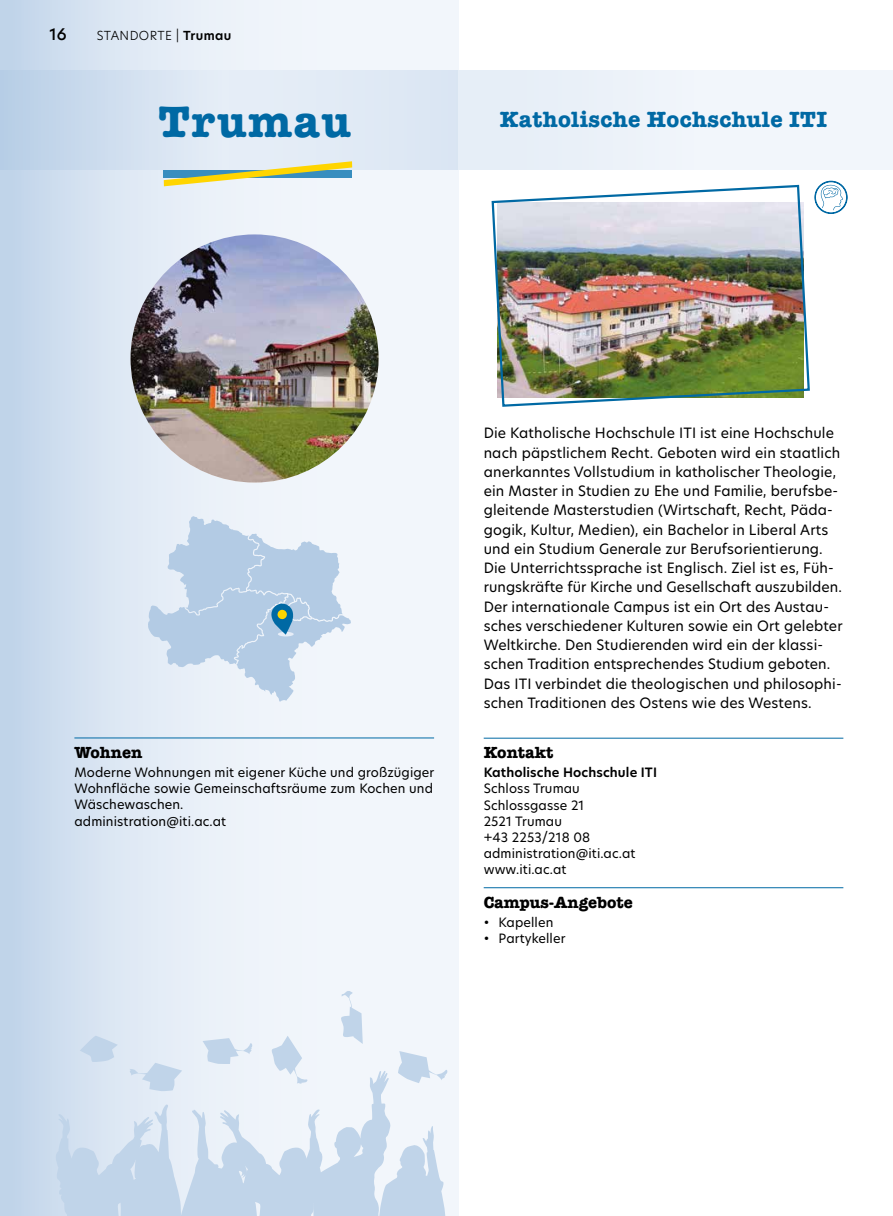
<style>
.page{position:relative;width:893px;height:1216px;background:#fff}
.page>*{position:absolute;margin:0;border:0;box-sizing:border-box;transform-origin:0 0}
.t1{font:700 45.5px "American Typewriter";letter-spacing:.035em;color:#0069a4}
.t2{font:700 22.75px "American Typewriter";letter-spacing:.015em;color:#0069a4}
.t3{font:700 16.62px "American Typewriter";color:#000}
.t4{font:500 15.75px "Hero New";color:#000}
.t5{font:14px/19.2px "Hero New";letter-spacing:.01em;color:#000}
.t6{font:12.6px/16.3px "Hero New";letter-spacing:.01em;color:#000}
.t7{font:600 12.6px "Hero New";letter-spacing:.01em;color:#000}
.t8{font:300 12.25px "Hero New";letter-spacing:.03em;color:#000}
.s1{font-weight:600}
</style>
<div class="page">
<img style="left:491px;top:184px;width:319px;height:223px">
<svg style="left:815px;top:181px;width:32px;height:32px"></svg>
<div style="left:0;top:0;width:459px;height:1215px;background:linear-gradient(to right,#cdddee,#fdfdff)"></div>
<svg style="left:0;top:71px;width:459px;height:99px;background:#d7e3f1"></svg>
<svg style="left:164px;top:161px;width:188px;height:25px"></svg>
<img style="left:131px;top:234px;width:248px;height:248px;border-radius:124px">
<hr style="left:74px;top:737px;width:360px;height:1px;background:#0069a4">
<div style="left:459px;top:71px;width:434px;height:99px;background:#f0f5fa"></div>
<hr style="left:484px;top:737px;width:359px;height:1px;background:#0069a4">
<hr style="left:484px;top:887px;width:359px;height:1px;background:#0069a4">
<svg style="left:53px;top:989px;width:395px;height:226px"></svg>
<svg style="left:148px;top:516px;width:203px;height:186px"></svg>
<svg style="left:277px;top:609px;width:10px;height:10px"></svg>
<hr style="left:892px;top:0;width:1px;height:1215px;background:#fff">
<hr style="left:892px;top:69px;width:1px;height:100px;background:#f2f6fb">
<p class="t4" style="left:50px;top:23px;width:19px">16</p>
<p class="t8" style="left:97px;top:27px;width:136px">STANDORTE | <span class="s1">Trumau</span></p>
<h1 class="t1" style="left:158px;top:82px;width:194px">Trumau</h1>
<h2 class="t2" style="left:500px;top:99px;width:329px">Katholische Hochschule ITI</h2>
<p class="t3" style="left:74px;top:738px;width:69px">Wohnen</p>
<p class="t6" style="left:74px;top:764px;width:361px">Moderne Wohnungen mit eigener Küche und großzügiger Wohnfläche sowie Gemeinschaftsräume zum Kochen und Wäschewaschen.<br>administration@iti.ac.at</p>
<p class="t5" style="left:484px;top:423px;width:360px">Die Katholische Hochschule ITI ist eine Hochschule nach päpstlichem Recht. Geboten wird ein staatlich anerkanntes Vollstudium in katholischer Theologie, ein Master in Studien zu Ehe und Familie, berufsbe&shy;gleitende Masterstudien (Wirtschaft, Recht, Päda&shy;gogik, Kultur, Medien), ein Bachelor in Liberal Arts und ein Studium Generale zur Berufsorientierung.<br>Die Unterrichtssprache ist Englisch. Ziel ist es, Füh&shy;rungskräfte für Kirche und Gesellschaft auszubilden.<br>Der internationale Campus ist ein Ort des Austau&shy;sches verschiedener Kulturen sowie ein Ort gelebter Weltkirche. Den Studierenden wird ein der klassi&shy;schen Tradition entsprechendes Studium geboten.<br>Das ITI verbindet die theologischen und philosophi&shy;schen Traditionen des Ostens wie des Westens.</p>
<p class="t3" style="left:484px;top:738px;width:71px">Kontakt</p>
<p class="t7" style="left:484px;top:764px;width:175px">Katholische Hochschule ITI</p>
<p class="t6" style="left:484px;top:780px;width:153px">Schloss Trumau<br>Schlossgasse 21<br>2521 Trumau<br>+43 2253/218 08 administration@iti.ac.at www.iti.ac.at</p>
<p class="t3" style="left:484px;top:888px;width:151px">Campus-Angebote</p>
<p class="t6" style="left:484px;top:913px;width:71px">• Kapellen</p>
<p class="t6" style="left:484px;top:929px;width:83px">• Partykeller</p>
</div>
